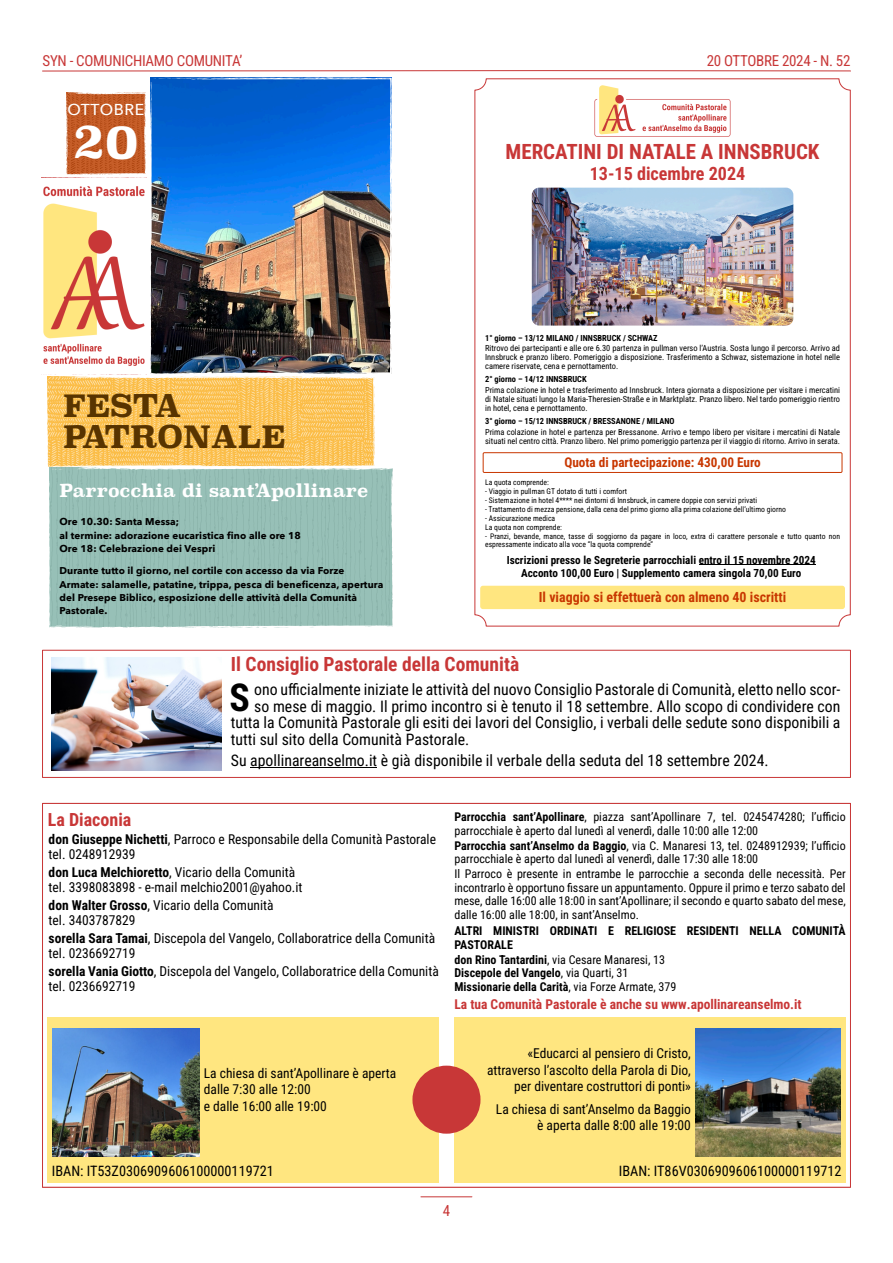
<style>
.page{position:relative;width:893px;height:1263px;background:#fff}
.page>*{position:absolute;margin:0;border:0;box-sizing:border-box;transform-origin:0 0}
.t1{font:700 47.4px "Superclarendon";color:#fff}
.t2{font:700 37.95px "Roboto Condensed";color:#000}
.t3{font:700 30.6px/31.2px "Superclarendon";color:#583400}
.t4{font:700 20.85px "Roboto Condensed";color:#c83737}
.t5{font:700 19.5px "Roboto Condensed";color:#c83737}
.t6{font:700 18.15px "Roboto Condensed";color:#c83737}
.t7{font:700 18px "Roboto Condensed";color:#c83737}
.t8{font:700 17.85px "Superclarendon";color:#fff}
.t9{font:700 16.5px "Roboto Condensed";color:#c83737}
.t10{font:15.75px "Roboto Condensed";color:#000}
.t11{font:500 15.75px "Avenir Next";letter-spacing:.04em;color:#fff}
.t12{font:15px "Roboto Condensed";letter-spacing:-.02em;color:#c83737}
.t13{font:14.25px "Roboto Condensed";color:#000}
.t14{font:700 13.95px "Roboto Condensed";color:#c83700}
.t15{font:13.5px/16.5px "Roboto Condensed";color:#000}
.t16{font:700 13.5px "Roboto Condensed";color:#c83737}
.t17{font:700 13.2px "Roboto Condensed";color:#c83700}
.t18{font:12px/13.5px "Roboto Condensed";color:#000}
.t19{font:700 12px/13.5px "Roboto Condensed";color:#000}
.t20{font:700 11.1px/13.2px "Roboto Condensed";color:#000;text-align:center}
.t21{font:700 9.9px/13.4px "Avenir Next";letter-spacing:.01em;color:#000}
.t22{font:8.4px/9px "Roboto Condensed";color:#000;text-align:justify}
.t23{font:700 8.4px "Roboto Condensed";color:#000}
.t24{font:7.65px/9px "Roboto Condensed";color:#000}
.s1{font-weight:700}
.s2{font-weight:400}
</style>
<div class="page">
<hr style="left:421px;top:1196px;width:51px;height:1px;background:#c83737">
<svg style="left:42px;top:70px;width:809px;height:2px;background:#e29a9a"></svg>
<div style="left:42px;top:803px;width:809px;height:385px;background:#fff;border:1px solid #c83737"></div>
<div style="left:42px;top:650px;width:809px;height:128px;background:#fff;border:1px solid #c83737"></div>
<hr style="left:250px;top:767px;width:127px;height:1px;background:#000">
<svg style="left:47px;top:1017px;width:392px;height:165px;background:#cdc284"></svg>
<svg style="left:454px;top:1017px;width:392px;height:165px;background:#ccc281"></svg>
<div style="left:412px;top:1066px;width:68px;height:68px;background:#c83737;border-radius:50%"></div>
<img style="left:52px;top:657px;width:170px;height:113px">
<svg style="left:49px;top:468px;width:344px;height:160px;background:#96beb5"></svg>
<img style="left:150px;top:77px;width:242px;height:297px">
<img style="left:41px;top:91px;width:336px;height:378px">
<div style="left:483px;top:452px;width:359px;height:21px;border:1px solid #c83700"></div>
<div style="left:480px;top:586px;width:365px;height:23px;background:#ffe680;border-radius:3px"></div>
<hr style="left:699px;top:564px;width:117px;height:1px;background:#000">
<img style="left:595px;top:85px;width:135px;height:51px">
<img style="left:532px;top:188px;width:261px;height:138px;border-radius:7px">
<h3 class="t12" style="left:43px;top:54px;width:201px">SYN - COMUNICHIAMO COMUNITA’</h3>
<h3 class="t12" style="left:707px;top:54px;width:145px">20 OTTOBRE 2024 - N. 52</h3>
<h3 class="t11" style="left:67px;top:99px;width:79px">OTTOBRE</h3>
<h1 class="t1" style="left:72px;top:111px;width:68px">20</h1>
<h3 class="t3" style="left:63px;top:390px;width:224px">FESTA<br>PATRONALE</h3>
<h3 class="t8" style="left:59px;top:479px;width:310px">Parrocchia di sant’Apollinare</h3>
<p class="t21" style="left:59px;top:516px;width:243px">Ore 10.30: Santa Messa;<br>al termine: adorazione eucaristica fino alle ore 18<br>Ore 18: Celebrazione dei Vespri</p>
<p class="t21" style="left:59px;top:565px;width:325px">Durante tutto il giorno, nel cortile con accesso da via Forze Armate: salamelle, patatine, trippa, pesca di beneficenza, apertura del Presepe Biblico, esposizione delle attività della Comunità Pastorale.</p>
<h3 class="t4" style="left:506px;top:144px;width:315px">MERCATINI DI NATALE A INNSBRUCK</h3>
<h3 class="t6" style="left:590px;top:166px;width:157px">13-15 dicembre 2024</h3>
<p class="t23" style="left:485px;top:334px;width:174px">1° giorno – 13/12 MILANO / INNSBRUCK / SCHWAZ</p>
<p class="t22" style="left:485px;top:344px;width:356px">Ritrovo dei partecipanti e alle ore 6.30 partenza in pullman verso l’Austria. Sosta lungo il percorso. Arrivo ad Innsbruck e pranzo libero. Pomeriggio a disposizione. Trasferimento a Schwaz, sistemazione in hotel nelle camere riservate, cena e pernottamento.</p>
<p class="t23" style="left:485px;top:376px;width:103px">2° giorno – 14/12 INNSBRUCK</p>
<p class="t22" style="left:485px;top:386px;width:356px">Prima colazione in hotel e trasferimento ad Innsbruck. Intera giornata a disposizione per visitare i mercatini di Natale situati lungo la Maria-Theresien-Straße e in Marktplatz. Pranzo libero. Nel tardo pomeriggio rientro in hotel, cena e pernottamento.</p>
<p class="t23" style="left:485px;top:418px;width:191px">3° giorno – 15/12 INNSBRUCK / BRESSANONE / MILANO</p>
<p class="t22" style="left:485px;top:428px;width:356px">Prima colazione in hotel e partenza per Bressanone. Arrivo e tempo libero per visitare i mercatini di Natale situati nel centro città. Pranzo libero. Nel primo pomeriggio partenza per il viaggio di ritorno. Arrivo in serata.</p>
<h3 class="t17" style="left:564px;top:458px;width:198px">Quota di partecipazione: 430,00 Euro</h3>
<p class="t24" style="left:485px;top:478px;width:65px">La quota comprende:</p>
<p class="t24" style="left:485px;top:487px;width:144px">- Viaggio in pullman GT dotato di tutti i comfort</p>
<p class="t24" style="left:485px;top:496px;width:273px">- Sistemazione in hotel 4**** nei dintorni di Innsbruck, in camere doppie con servizi privati</p>
<p class="t24" style="left:485px;top:505px;width:302px">- Trattamento di mezza pensione, dalla cena del primo giorno alla prima colazione dell’ultimo giorno</p>
<p class="t24" style="left:485px;top:514px;width:78px">- Assicurazione medica<br>La quota non comprende:</p>
<p class="t24" style="left:485px;top:533px;width:356px;line-height:8.4px">- Pranzi, bevande, mance, tasse di soggiorno da pagare in loco, extra di carattere personale e tutto quanto non espressamente indicato alla voce “la quota comprende”</p>
<h3 class="t20" style="left:507px;top:554px;width:310px">Iscrizioni presso le Segreterie parrocchiali entro il 15 novembre 2024<br>Acconto 100,00 Euro | Supplemento camera singola 70,00 Euro</h3>
<h3 class="t14" style="left:539px;top:592px;width:249px">Il viaggio si effettuerà con almeno 40 iscritti</h3>
<h3 class="t5" style="left:231px;top:657px;width:290px">Il Consiglio Pastorale della Comunità</h3>
<h2 class="t2" style="left:230px;top:683px;width:22px">S</h2>
<h3 class="t10" style="left:254px;top:683px;width:588px">ono ufficialmente iniziate le attività del nuovo Consiglio Pastorale di Comunità, eletto nello scor-</h3>
<h3 class="t10" style="left:254px;top:700px;width:588px">so mese di maggio. Il primo incontro si è tenuto il 18 settembre. Allo scopo di condividere con</h3>
<h3 class="t10" style="left:231px;top:716px;width:611px">tutta la Comunità Pastorale gli esiti dei lavori del Consiglio, i verbali delle sedute sono disponibili a</h3>
<h3 class="t10" style="left:231px;top:733px;width:240px">tutti sul sito della Comunità Pastorale.</h3>
<h3 class="t10" style="left:231px;top:755px;width:539px">Su apollinareanselmo.it è già disponibile il verbale della seduta del 18 settembre 2024.</h3>
<h3 class="t9" style="left:48px;top:812px;width:78px">La Diaconia</h3>
<h3 class="t18" style="left:822px;top:811px;width:10px">f</h3>
<h3 class="t18" style="left:822px;top:840px;width:10px">f</h3>
<h3 class="t7" style="left:48px;top:812px;width:85px">La Diaconia</h3>
<h3 class="t18" style="left:454px;top:811px;width:393px"><span class="s1">Parrocchia sant’Apollinare</span>, piazza sant’Apollinare 7, tel. 0245474280; l’ufficio parrocchiale è aperto dal lunedì al venerdì, dalle 10:00 alle 12:00</h3>
<h3 class="t18" style="left:454px;top:840px;width:393px"><span class="s1">Parrocchia sant’Anselmo da Baggio</span>, via C. Manaresi 13, tel. 0248912939; l’ufficio parrocchiale è aperto dal lunedì al venerdì, dalle 17:30 alle 18:00</h3>
<p class="t18" style="left:454px;top:868px;width:393px;text-align:justify">Il Parroco è presente in entrambe le parrocchie a seconda delle necessità. Per incontrarlo è opportuno fissare un appuntamento. Oppure il primo e terzo sabato del mese, dalle 16:00 alle 18:00 in sant’Apollinare; il secondo e quarto sabato del mese, dalle 16:00 alle 18:00, in sant’Anselmo.</p>
<h3 class="t19" style="left:454px;top:925px;width:393px">ALTRI MINISTRI ORDINATI E RELIGIOSE RESIDENTI NELLA COMUNITÀ<br>PASTORALE</h3>
<h3 class="t19" style="left:454px;top:954px;width:223px">don Rino Tantardini<span class="s2">, via Cesare Manaresi, 13<br></span>Discepole del Vangelo<span class="s2">, via Quarti, 31<br></span>Missionarie della Carità<span class="s2">, via Forze Armate, 379</span></h3>
<h3 class="t15" style="left:49px;top:833px;width:389px;line-height:15px"><span class="s1">don Giuseppe Nichetti</span>, Parroco e Responsabile della Comunità Pastorale tel. 0248912939</h3>
<h3 class="t15" style="left:49px;top:866px;width:255px;line-height:15px"><span class="s1">don Luca Melchioretto</span>, Vicario della Comunità tel. 3398083898 - e-mail melchio2001@yahoo.it</h3>
<h3 class="t15" style="left:49px;top:899px;width:227px;line-height:15px"><span class="s1">don Walter Grosso</span>, Vicario della Comunità tel. 3403787829</h3>
<h3 class="t15" style="left:49px;top:932px;width:388px;line-height:15px"><span class="s1">sorella Sara Tamai</span>, Discepola del Vangelo, Collaboratrice della Comunità tel. 0236692719</h3>
<h3 class="t15" style="left:49px;top:965px;width:392px;line-height:15px"><span class="s1">sorella Vania Giotto</span>, Discepola del Vangelo, Collaboratrice della Comunità tel. 0236692719</h3>
<h3 class="t15" style="left:204px;top:1066px;width:194px">La chiesa di sant’Apollinare è aperta dalle 7:30 alle 12:00<br>e dalle 16:00 alle 19:00</h3>
<h3 class="t16" style="left:454px;top:999px;width:349px">La tua Comunità Pastorale è anche su www.apollinareanselmo.it</h3>
<h3 class="t15" style="left:487px;top:1046px;width:205px;text-align:right">«Educarci al pensiero di Cristo, attraverso l’ascolto della Parola di Dio, per diventare costruttori di ponti»</h3>
<h3 class="t15" style="left:496px;top:1102px;width:197px;text-align:right">La chiesa di sant’Anselmo da Baggio è aperta dalle 8:00 alle 19:00</h3>
<h3 class="t13" style="left:52px;top:1165px;width:224px">IBAN: IT53Z0306909606100000119721</h3>
<h3 class="t13" style="left:619px;top:1165px;width:224px">IBAN: IT86V0306909606100000119712</h3>
<h3 class="t12" style="left:443px;top:1204px;width:9px">4</h3>
</div>
